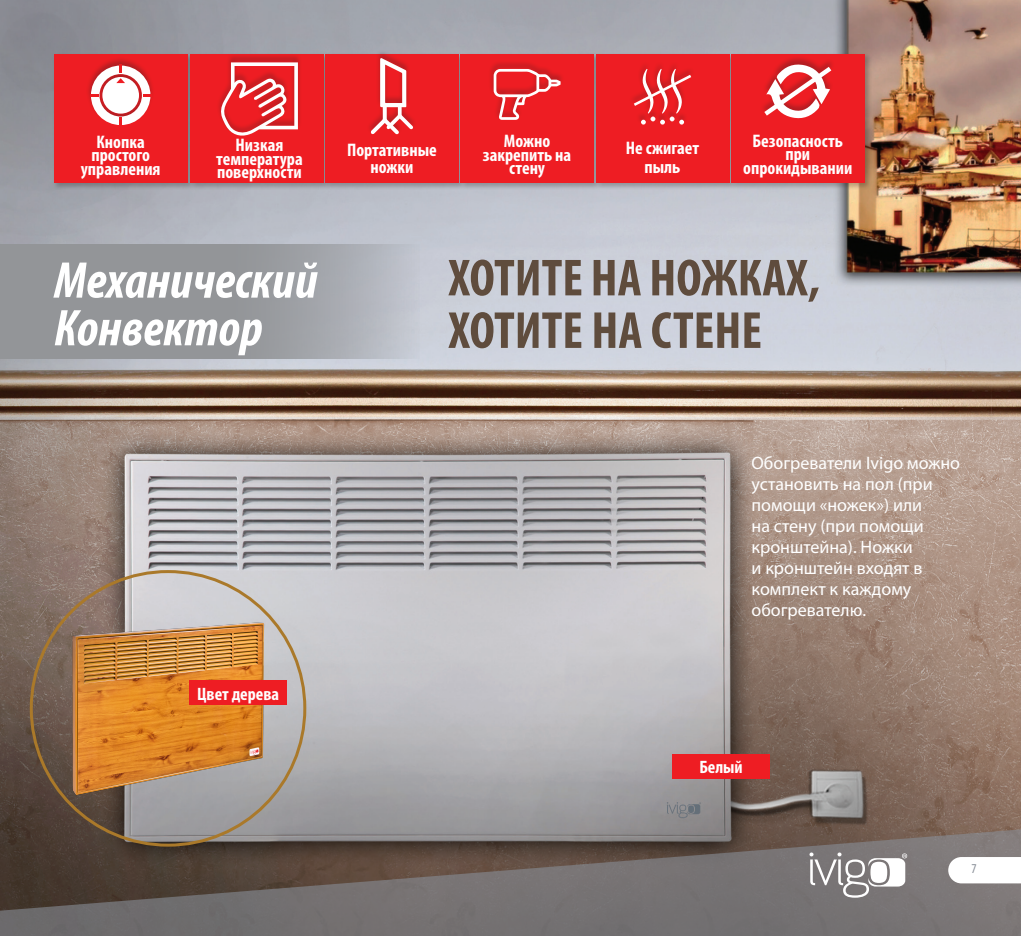
<style>
.page{position:relative;width:1021px;height:936px;background:#fff}
.page>*{position:absolute;margin:0;border:0;box-sizing:border-box;transform-origin:0 0}
.t1{font:700 condensed 52.5px/52.5px "Myriad Pro";color:#5f4c3d}
.t2{font:italic 700 condensed 52.05px/47.7px "Myriad Pro";color:#fff}
.t3{font:700 condensed 18.15px/13.5px "Myriad Pro";color:#fff;text-align:center}
.t4{font:18px/21px "Myriad Pro";color:#fff}
.t5{font:700 condensed 18px "Myriad Pro";color:#fff}
.t6{font:condensed 13.5px "Myriad Pro";color:#888e97}
</style>
<div class="page">
<img style="left:0;top:0;width:1020px;height:828px">
<svg style="left:0;top:244px;width:420px;height:115px;background:#9c9ea3"></svg>
<div style="left:52px;top:52px;width:143px;height:138px;background:#231f20;opacity:.3"></div>
<div style="left:54px;top:54px;width:133px;height:129px;background:#ee1d23"></div>
<div style="left:188px;top:52px;width:143px;height:138px;background:#231f20;opacity:.3"></div>
<div style="left:190px;top:54px;width:133px;height:129px;background:#ee1d23"></div>
<div style="left:323px;top:52px;width:143px;height:138px;background:#231f20;opacity:.3"></div>
<div style="left:325px;top:54px;width:133px;height:129px;background:#ee1d23"></div>
<div style="left:459px;top:52px;width:142px;height:138px;background:#231f20;opacity:.3"></div>
<div style="left:460px;top:54px;width:133px;height:129px;background:#ee1d23"></div>
<div style="left:594px;top:52px;width:142px;height:138px;background:#231f20;opacity:.3"></div>
<div style="left:596px;top:54px;width:133px;height:129px;background:#ee1d23"></div>
<div style="left:729px;top:52px;width:143px;height:138px;background:#231f20;opacity:.3"></div>
<div style="left:731px;top:54px;width:133px;height:129px;background:#ee1d23"></div>
<div style="left:85px;top:56px;width:70px;height:70px;background:#231f20;opacity:.3"></div>
<svg style="left:90px;top:65px;width:61px;height:61px"></svg>
<div style="left:216px;top:53px;width:86px;height:83px;background:#231f20;opacity:.3"></div>
<svg style="left:220px;top:62px;width:78px;height:74px"></svg>
<div style="left:366px;top:50px;width:51px;height:84px;background:#231f20;opacity:.3"></div>
<svg style="left:371px;top:53px;width:42px;height:81px"></svg>
<div style="left:488px;top:60px;width:76px;height:60px;background:#231f20;opacity:.3"></div>
<svg style="left:493px;top:69px;width:67px;height:51px"></svg>
<svg style="left:633px;top:69px;width:58px;height:56px"></svg>
<div style="left:759px;top:56px;width:75px;height:62px;background:#231f20;opacity:.3"></div>
<svg style="left:764px;top:63px;width:67px;height:56px"></svg>
<img style="left:0;top:0;width:1px;height:314px">
<img style="left:47px;top:614px;width:246px;height:185px">
<div style="left:189px;top:680px;width:98px;height:24px;background:#ee1d23"></div>
<div style="left:672px;top:754px;width:98px;height:24px;background:#ee1d23"></div>
<svg style="left:0;top:828px;width:1020px;height:107px;background:#6b6360"></svg>
<svg style="left:948px;top:857px;width:72px;height:26px"></svg>
<svg style="left:809px;top:852px;width:98px;height:45px"></svg>
<p class="t3" style="left:81px;top:134px;width:81px">Кнопка простого управления</p>
<p class="t3" style="left:216px;top:138px;width:88px">Низкая температура поверхности</p>
<p class="t3" style="left:347px;top:141px;width:91px;line-height:16.5px">Портативные ножки</p>
<p class="t3" style="left:483px;top:134px;width:90px">Можно закрепить на стену</p>
<p class="t3" style="left:626px;top:138px;width:75px;line-height:18.9px">Не сжигает пыль</p>
<p class="t3" style="left:743px;top:133px;width:110px">Безопасность при опрокидывании</p>
<h2 class="t2" style="left:54px;top:255px;width:265px">Механический<br>Конвектор</h2>
<h1 class="t1" style="left:448px;top:250px;width:373px">ХОТИТЕ НА НОЖКАХ,<br>ХОТИТЕ НА СТЕНЕ</h1>
<p class="t5" style="left:197px;top:682px;width:83px">Цвет дерева</p>
<p class="t4" style="left:751px;top:452px;width:210px">Обогреватели Ivigo можно установить на пол (при помощи «ножек») или<br>на стену (при помощи кронштейна). Ножки<br>и кронштейн входят в комплект к каждому обогревателю.</p>
<p class="t5" style="left:699px;top:756px;width:45px">Белый</p>
<p class="t6" style="left:971px;top:860px;width:7px">7</p>
</div>
